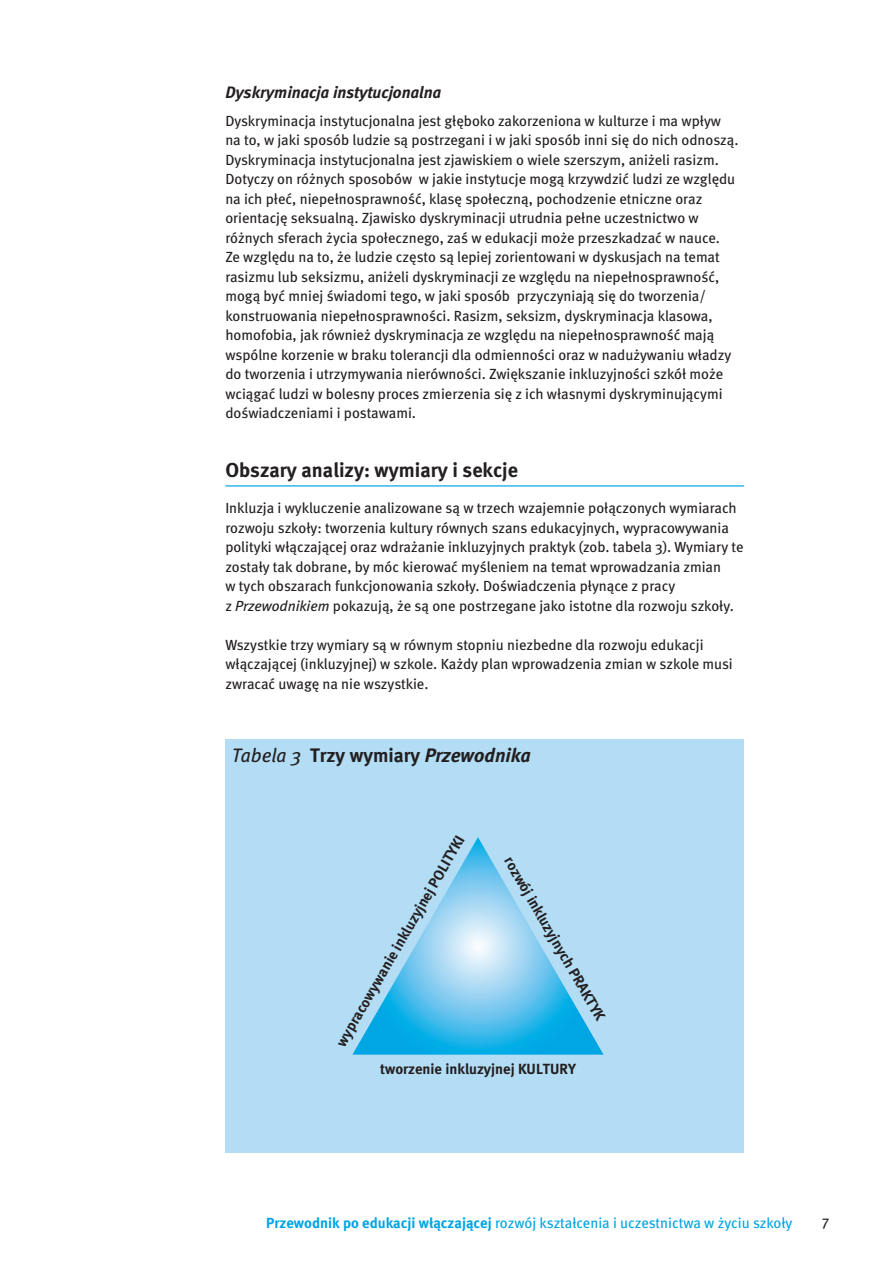
<style>
.page{position:relative;width:893px;height:1263px;background:#fff}
.page>*{position:absolute;margin:0;border:0;box-sizing:border-box;transform-origin:0 0}
.t1{font:700 20.25px "Meta CE";color:#231f20}
.t2{font:700 19.5px "Meta CE";color:#231f20}
.t3{font:italic 700 16.5px "Meta CE";color:#231f20}
.t4{font:14.7px/19.5px "Meta CE Regular";color:#231f20}
.t5{font:700 14.7px "Meta CE";color:#231f20}
.t6{font:14.7px "Meta CE Regular";letter-spacing:-.005em;color:#00a5e3}
.s1{font-family:"Meta CE";font-style:italic}
.s2{font-weight:400;font-style:italic}
.s3{font-style:italic}
.s4{font-family:"Meta CE";font-weight:700}
</style>
<div class="page">
<hr style="left:225px;top:485px;width:519px;height:1px;background:#00a5e3">
<div style="left:225px;top:739px;width:519px;height:413px;background:#b3ddf5"></div>
<svg style="left:352px;top:837px;width:252px;height:218px"></svg>
<p class="t3" style="left:225px;top:82px;width:217px">Dyskryminacja instytucjonalna</p>
<p class="t4" style="left:225px;top:111px;width:515px">Dyskryminacja instytucjonalna jest głęboko zakorzeniona w kulturze i ma wpływ na to, w jaki sposób ludzie są postrzegani i w jaki sposób inni się do nich odnoszą.<br>Dyskryminacja instytucjonalna jest zjawiskiem o wiele szerszym, aniżeli rasizm.<br>Dotyczy on różnych sposobów w jakie instytucje mogą krzywdzić ludzi ze względu na ich płeć, niepełnosprawność, klasę społeczną, pochodzenie etniczne oraz orientację seksualną. Zjawisko dyskryminacji utrudnia pełne uczestnictwo w różnych sferach życia społecznego, zaś w edukacji może przeszkadzać w nauce.<br>Ze względu na to, że ludzie często są lepiej zorientowani w dyskusjach na temat rasizmu lub seksizmu, aniżeli dyskryminacji ze względu na niepełnosprawność, mogą być mniej świadomi tego, w jaki sposób przyczyniają się do tworzenia/ konstruowania niepełnosprawności. Rasizm, seksizm, dyskryminacja klasowa, homofobia, jak również dyskryminacja ze względu na niepełnosprawność mają wspólne korzenie w braku tolerancji dla odmienności oraz w nadużywaniu władzy do tworzenia i utrzymywania nierówności. Zwiększanie inkluzyjności szkół może wciągać ludzi w bolesny proces zmierzenia się z ich własnymi dyskryminującymi doświadczeniami i postawami.</p>
<h1 class="t1" style="left:225px;top:457px;width:294px">Obszary analizy: wymiary i sekcje</h1>
<p class="t4" style="left:225px;top:499px;width:520px">Inkluzja i wykluczenie analizowane są w trzech wzajemnie połączonych wymiarach rozwoju szkoły: tworzenia kultury równych szans edukacyjnych, wypracowywania polityki włączającej oraz wdrażanie inkluzyjnych praktyk (zob. tabela 3). Wymiary te zostały tak dobrane, by móc kierować myśleniem na temat wprowadzania zmian<br>w tych obszarach funkcjonowania szkoły. Doświadczenia płynące z pracy<br>z <span class="s1">Przewodnikiem</span> pokazują, że są one postrzegane jako istotne dla rozwoju szkoły.</p>
<p class="t4" style="left:225px;top:635px;width:509px">Wszystkie trzy wymiary są w równym stopniu niezbedne dla rozwoju edukacji włączającej (inkluzyjnej) w szkole. Każdy plan wprowadzenia zmian w szkole musi zwracać uwagę na nie wszystkie.</p>
<h2 class="t2" style="left:232px;top:743px;width:301px"><span class="s2">Tabela 3</span> Trzy wymiary <span class="s3">Przewodnika</span></h2>
<p class="t5" style="left:332px;top:1040px;width:242px;rotate:-60deg">wypracowywanie inkluzyjnej POLITYKI</p>
<p class="t5" style="left:380px;top:1060px;width:197px">tworzenie inkluzyjnej KULTURY</p>
<p class="t5" style="left:516px;top:853px;width:188px;rotate:60deg">rozwój inkluzyjnych PRAKTYK</p>
<p class="t6" style="left:266px;top:1213px;width:528px"><span class="s4">Przewodnik po edukacji włączającej</span> rozwój kształcenia i uczestnictwa w życiu szkoły</p>
<p class="t4" style="left:822px;top:1211px;width:9px">7</p>
</div>
